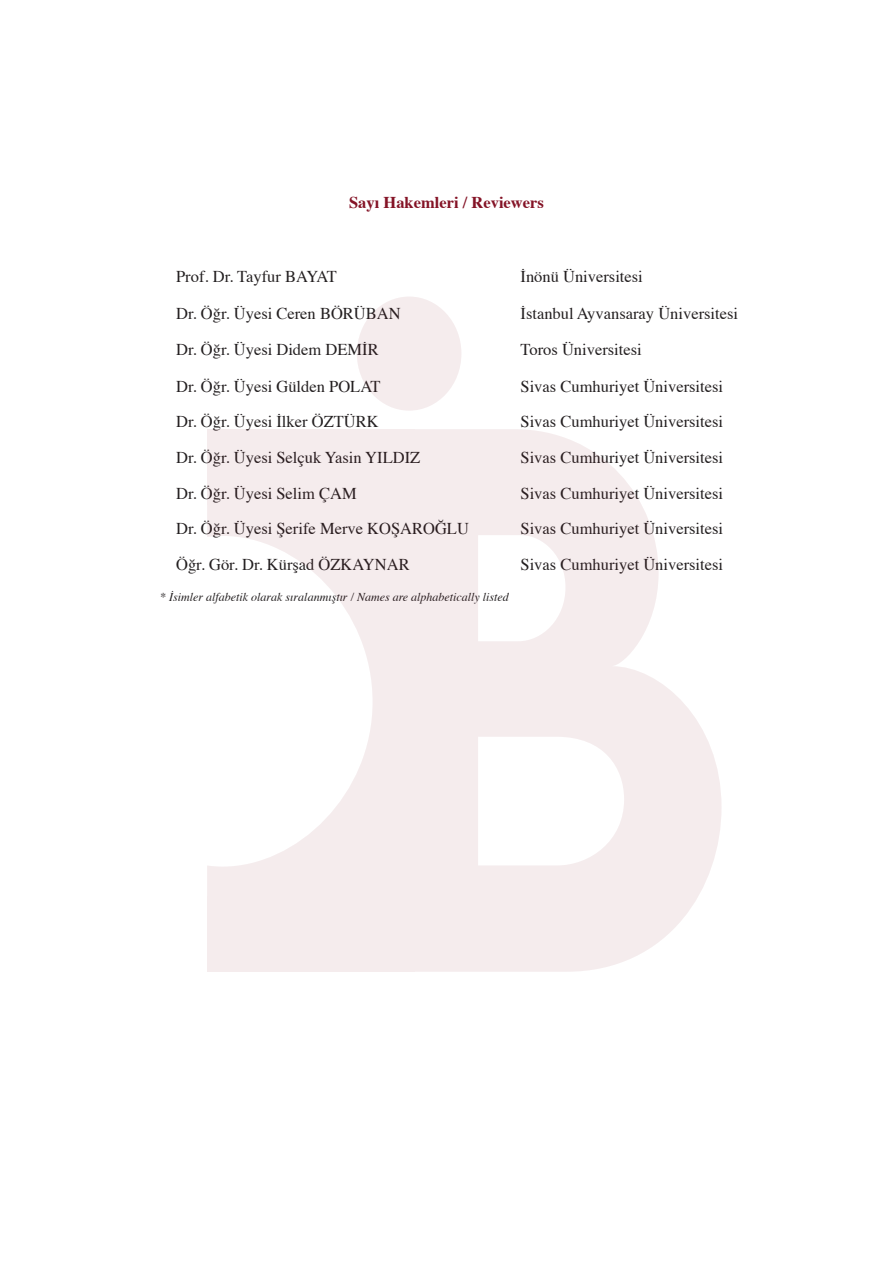
<style>
.page{position:relative;width:893px;height:1263px;background:#fff}
.page>*{position:absolute;margin:0;border:0;box-sizing:border-box;transform-origin:0 0}
.t1{font:16.5px "Times";color:#231f20}
.t2{font:700 16.5px "Times";color:#841326}
.t3{font:italic 12px "Times";color:#231f20}
</style>
<div class="page">
<div style="left:357px;top:296px;width:104px;height:115px;background:#f5eced;border-radius:50%"></div>
<svg style="left:470px;top:429px;width:252px;height:543px;fill:#f5eced"></svg>
<svg style="left:207px;top:429px;width:263px;height:543px;fill:#f5eced"></svg>
<p class="t2" style="left:349px;top:196px;width:196px">Sayı Hakemleri / Reviewers</p>
<p class="t1" style="left:176px;top:270px;width:162px">Prof. Dr. Tayfur BAYAT</p>
<p class="t1" style="left:520px;top:270px;width:124px">İnönü Üniversitesi</p>
<p class="t1" style="left:176px;top:306px;width:226px">Dr. Öğr. Üyesi Ceren BÖRÜBAN</p>
<p class="t1" style="left:520px;top:306px;width:219px">İstanbul Ayvansaray Üniversitesi</p>
<p class="t1" style="left:176px;top:343px;width:204px">Dr. Öğr. Üyesi Didem DEMİR</p>
<p class="t1" style="left:520px;top:343px;width:123px">Toros Üniversitesi</p>
<p class="t1" style="left:176px;top:379px;width:206px">Dr. Öğr. Üyesi Gülden POLAT</p>
<p class="t1" style="left:520px;top:379px;width:204px">Sivas Cumhuriyet Üniversitesi</p>
<p class="t1" style="left:176px;top:415px;width:204px">Dr. Öğr. Üyesi İlker ÖZTÜRK</p>
<p class="t1" style="left:520px;top:415px;width:204px">Sivas Cumhuriyet Üniversitesi</p>
<p class="t1" style="left:176px;top:451px;width:246px">Dr. Öğr. Üyesi Selçuk Yasin YILDIZ</p>
<p class="t1" style="left:520px;top:451px;width:204px">Sivas Cumhuriyet Üniversitesi</p>
<p class="t1" style="left:176px;top:486px;width:182px">Dr. Öğr. Üyesi Selim ÇAM</p>
<p class="t1" style="left:520px;top:486px;width:204px">Sivas Cumhuriyet Üniversitesi</p>
<p class="t1" style="left:176px;top:522px;width:294px">Dr. Öğr. Üyesi Şerife Merve KOŞAROĞLU</p>
<p class="t1" style="left:520px;top:522px;width:204px">Sivas Cumhuriyet Üniversitesi</p>
<p class="t1" style="left:176px;top:558px;width:235px">Öğr. Gör. Dr. Kürşad ÖZKAYNAR</p>
<p class="t1" style="left:520px;top:558px;width:204px">Sivas Cumhuriyet Üniversitesi</p>
<p class="t3" style="left:160px;top:592px;width:350px">* İsimler alfabetik olarak sıralanmıştır / Names are alphabetically listed</p>
</div>
